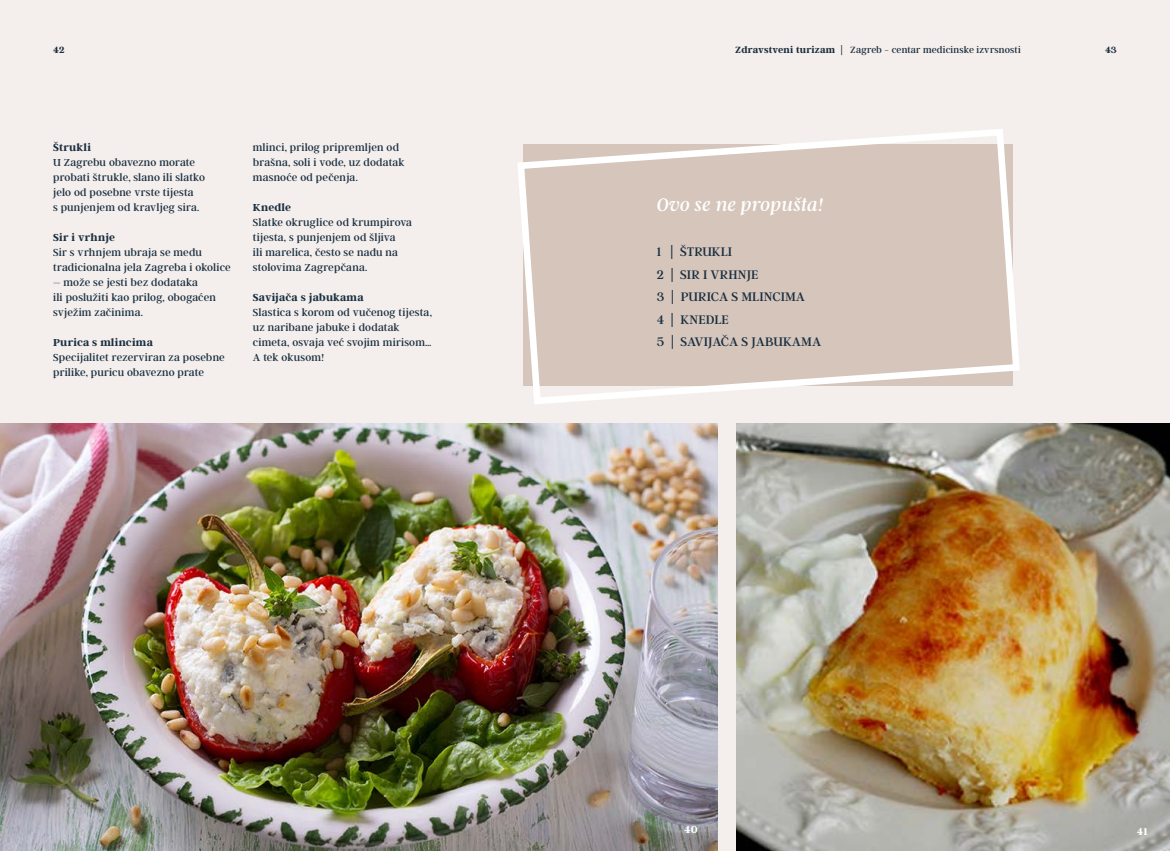
<style>
.page{position:relative;width:1170px;height:851px;background:#fff}
.page>*{position:absolute;margin:0;border:0;box-sizing:border-box;transform-origin:0 0}
.t1{font:italic 20px "Argent CF";letter-spacing:.005em;color:#fff}
.t2{font:13.75px/22.5px "Argent CF";letter-spacing:.01em;color:#1a2f41}
.t3{font:11.25px/15px "Argent CF";letter-spacing:.02em;color:#1a2f41}
.t4{font:700 11.25px "Argent CF";letter-spacing:.02em;color:#1a2f41}
.t5{font:700 11.25px "Argent CF";color:#fff}
.t6{font:10px "Argent CF";letter-spacing:.02em;color:#1a2f41}
.t7{font:700 10px "Argent CF";color:#1a2f41}
.s1{font-weight:700}
</style>
<div class="page">
<div style="left:0;top:0;width:1169px;height:850px;background:#f4efec"></div>
<img style="left:0;top:423px;width:718px;height:427px">
<svg style="left:518px;top:129px;width:502px;height:275px;background:#dbcdc5"></svg>
<img style="left:736px;top:423px;width:433px;height:427px">
<p class="t7" style="left:53px;top:44px;width:13px">42</p>
<p class="t6" style="left:735px;top:45px;width:287px"><span class="s1">Zdravstveni turizam</span> | Zagreb − centar medicinske izvrsnosti</p>
<p class="t7" style="left:1104px;top:44px;width:13px">43</p>
<p class="t4" style="left:53px;top:141px;width:39px">Štrukli</p>
<p class="t3" style="left:53px;top:155px;width:153px">U Zagrebu obavezno morate probati štrukle, slano ili slatko jelo od posebne vrste tijesta<br>s punjenjem od kravljeg sira.</p>
<p class="t4" style="left:53px;top:231px;width:63px">Sir i vrhnje</p>
<p class="t3" style="left:53px;top:245px;width:179px">Sir s vrhnjem ubraja se među tradicionalna jela Zagreba i okolice</p>
<p class="t3" style="left:53px;top:275px;width:164px">– može se jesti bez dodataka<br>ili poslužiti kao prilog, obogaćen svježim začinima.</p>
<p class="t4" style="left:53px;top:336px;width:101px">Purica s mlincima</p>
<p class="t3" style="left:53px;top:350px;width:173px">Specijalitet rezerviran za posebne prilike, puricu obavezno prate</p>
<p class="t3" style="left:253px;top:140px;width:153px">mlinci, prilog pripremljen od brašna, soli i vode, uz dodatak masnoće od pečenja.</p>
<p class="t4" style="left:253px;top:201px;width:40px">Knedle</p>
<p class="t3" style="left:253px;top:215px;width:161px">Slatke okruglice od krumpirova tijesta, s punjenjem od šljiva<br>ili marelica, često se nađu na stolovima Zagrepčana.</p>
<p class="t4" style="left:253px;top:291px;width:112px">Savijača s jabukama</p>
<p class="t3" style="left:253px;top:305px;width:180px">Slastica s korom od vučenog tijesta, uz naribane jabuke i dodatak cimeta, osvaja već svojim mirisom…<br>A tek okusom!</p>
<h1 class="t1" style="left:656px;top:194px;width:167px">Ovo se ne propušta!</h1>
<p class="t2" style="left:656px;top:241px;width:166px">1 | ŠTRUKLI<br>2 | SIR I VRHNJE<br>3 | PURICA S MLINCIMA<br>4 | KNEDLE<br>5 | SAVIJAČA S JABUKAMA</p>
<p class="t5" style="left:684px;top:822px;width:15px">40</p>
<p class="t5" style="left:1136px;top:825px;width:12px">41</p>
</div>
